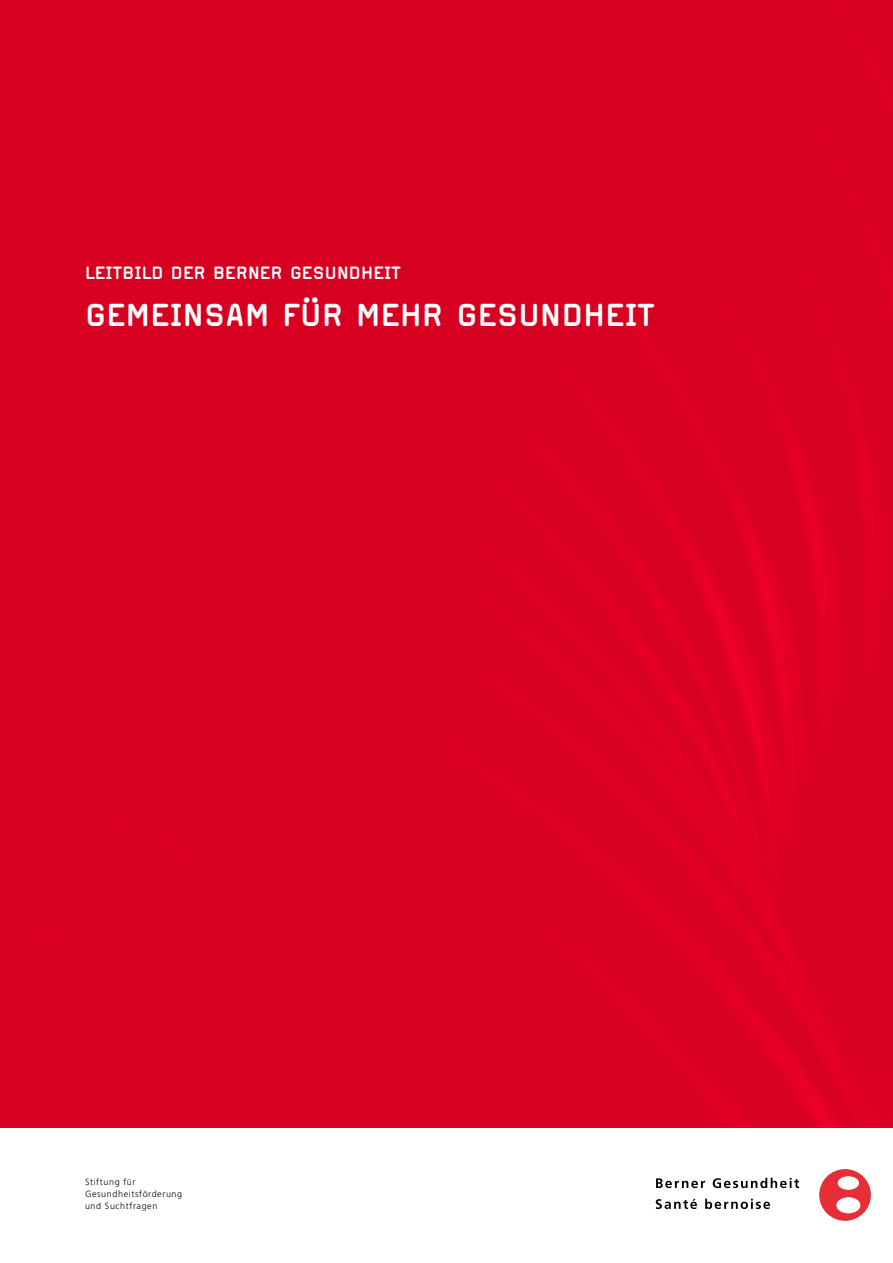
<style>
.page{position:relative;width:893px;height:1263px;background:#fff}
.page>*{position:absolute;margin:0;border:0;box-sizing:border-box;transform-origin:0 0}
.t1{font:700 37.5px "Magda Clean";letter-spacing:.01em;color:#fff}
.t2{font:700 21px "Magda Clean";letter-spacing:.01em;color:#fff}
.t3{font:300 9px/12.1px "Frutiger";letter-spacing:.065em;color:#000}
</style>
<div class="page">
<div style="left:0;top:0;width:893px;height:1128px;background:#d70021"></div>
<svg style="left:819px;top:1169px;width:52px;height:52px"></svg>
<svg style="left:656px;top:1178px;width:49px;height:10px"></svg>
<svg style="left:713px;top:1178px;width:86px;height:10px"></svg>
<svg style="left:656px;top:1199px;width:41px;height:10px"></svg>
<svg style="left:705px;top:1198px;width:65px;height:11px"></svg>
<h2 class="t2" style="left:85px;top:262px;width:317px">LEITBILD DER BERNER GESUNDHEIT</h2>
<h1 class="t1" style="left:85px;top:295px;width:571px">GEMEINSAM FÜR MEHR GESUNDHEIT</h1>
<p class="t3" style="left:85px;top:1176px;width:99px">Stiftung für<br>Gesundheitsförderung und Suchtfragen</p>
</div>
